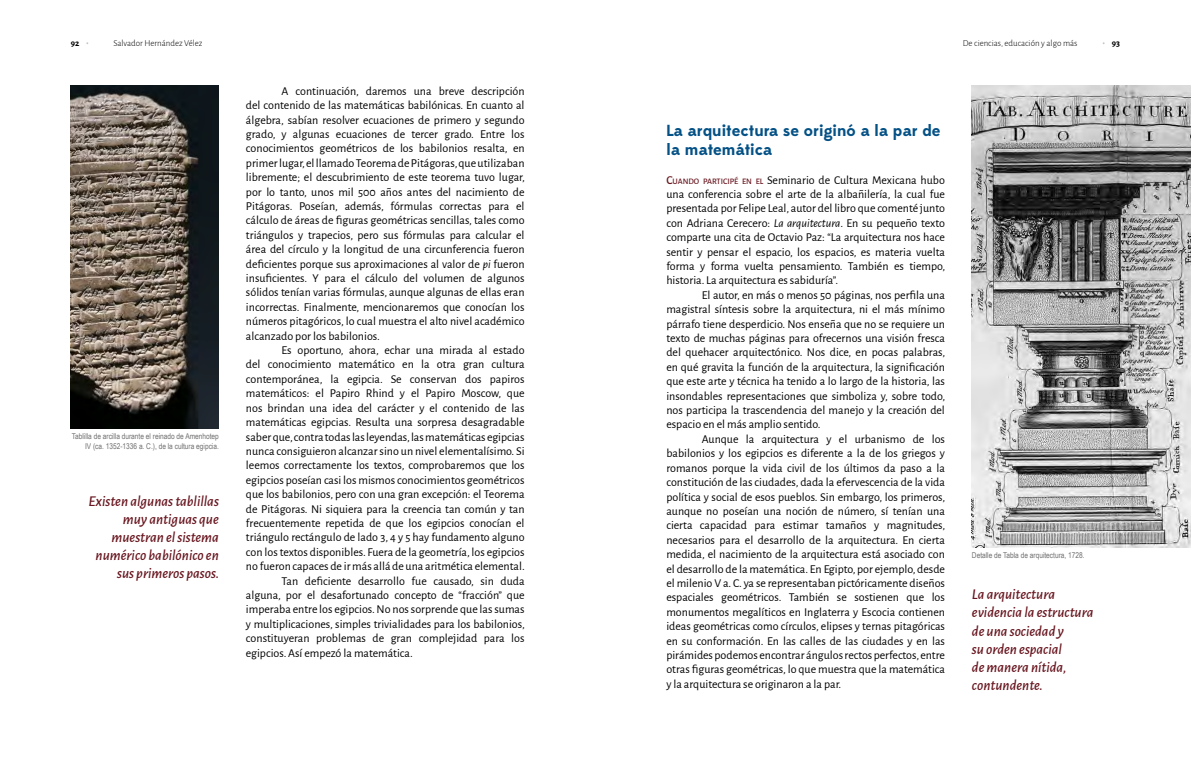
<style>
.page{position:relative;width:1191px;height:780px;background:#fff}
.page>*{position:absolute;margin:0;border:0;box-sizing:border-box;transform-origin:0 0}
.t1{font:700 16px/19.2px "Edmondsans";color:#045186}
.t2{font:italic 500 15px/18px "Alegreya Sans";color:#68161f;text-align:right}
.t3{font:12px/14.4px "Alegreya Sans";color:#000;text-align:justify}
.t4{font:300 9px "Alegreya Sans";color:#000}
.t5{font:700 9px "Alegreya Sans";color:#000}
.t6{font:8px/9.6px "Arial Narrow";color:#706f6f;text-align:right}
.s1{font-style:italic}
.s2{font-weight:500;color:#68161f}
.s3{font-weight:500;font-size:8.4px;color:#68161f}
</style>
<div class="page">
<img style="left:71px;top:85px;width:148px;height:343px">
<img style="left:972px;top:86px;width:219px;height:461px">
<p class="t5" style="left:71px;top:37px;width:10px">92</p>
<p class="t4" style="left:113px;top:37px;width:91px">Salvador Hernández Vélez</p>
<p class="t4" style="left:962px;top:37px;width:116px">De ciencias, educación y algo más</p>
<p class="t5" style="left:1111px;top:37px;width:10px">93</p>
<p class="t3" style="left:246px;top:83px;width:280px;text-indent:35px">A continuación, daremos una breve descripción del contenido de las matemáticas babilónicas. En cuanto al álgebra, sabían resolver ecuaciones de primero y segundo grado, y algunas ecuaciones de tercer grado. Entre los conocimientos geométricos de los babilonios resalta, en primer lugar, el llamado Teorema de Pitágoras, que utilizaban libremente; el descubrimiento de este teorema tuvo lugar, por lo tanto, unos mil 500 años antes del nacimiento de Pitágoras. Poseían, además, fórmulas correctas para el cálculo de áreas de figuras geométricas sencillas, tales como triángulos y trapecios, pero sus fórmulas para calcular el área del círculo y la longitud de una circunferencia fueron deficientes porque sus aproximaciones al valor de <span class="s1">pi</span> fueron insuficientes. Y para el cálculo del volumen de algunos sólidos tenían varias fórmulas, aunque algunas de ellas eran incorrectas. Finalmente, mencionaremos que conocían los números pitagóricos, lo cual muestra el alto nivel académico alcanzado por los babilonios.</p>
<p class="t3" style="left:281px;top:342px;width:245px">Es oportuno, ahora, echar una mirada al estado</p>
<p class="t3" style="left:246px;top:357px;width:280px">del conocimiento matemático en la otra gran cultura</p>
<p class="t3" style="left:246px;top:371px;width:280px">contemporánea, la egipcia. Se conservan dos papiros</p>
<p class="t3" style="left:246px;top:385px;width:280px">matemáticos: el Papiro Rhind y el Papiro Moscow, que</p>
<p class="t3" style="left:246px;top:400px;width:280px">nos brindan una idea del carácter y el contenido de las</p>
<p class="t3" style="left:246px;top:414px;width:280px">matemáticas egipcias. Resulta una sorpresa desagradable</p>
<p class="t3" style="left:246px;top:429px;width:280px">saber que, contra todas las leyendas, las matemáticas egipcias</p>
<p class="t3" style="left:246px;top:443px;width:280px">nunca consiguieron alcanzar sino un nivel elementalísimo. Si</p>
<p class="t3" style="left:246px;top:457px;width:280px">leemos correctamente los textos, comprobaremos que los</p>
<p class="t3" style="left:246px;top:472px;width:280px">egipcios poseían casi los mismos conocimientos geométricos</p>
<p class="t3" style="left:246px;top:486px;width:280px">que los babilonios, pero con una gran excepción: el Teorema</p>
<p class="t3" style="left:246px;top:501px;width:280px">de Pitágoras. Ni siquiera para la creencia tan común y tan</p>
<p class="t3" style="left:246px;top:515px;width:280px">frecuentemente repetida de que los egipcios conocían el</p>
<p class="t3" style="left:246px;top:529px;width:280px">triángulo rectángulo de lado 3, 4 y 5 hay fundamento alguno</p>
<p class="t3" style="left:246px;top:544px;width:280px">con los textos disponibles. Fuera de la geometría, los egipcios</p>
<p class="t3" style="left:246px;top:558px;width:280px">no fueron capaces de ir más allá de una aritmética elemental.</p>
<p class="t3" style="left:281px;top:573px;width:245px">Tan deficiente desarrollo fue causado, sin duda</p>
<p class="t3" style="left:246px;top:587px;width:280px">alguna, por el desafortunado concepto de “fracción” que</p>
<p class="t3" style="left:246px;top:601px;width:280px">imperaba entre los egipcios. No nos sorprende que las sumas</p>
<p class="t3" style="left:246px;top:616px;width:280px">y multiplicaciones, simples trivialidades para los babilonios,</p>
<p class="t3" style="left:246px;top:630px;width:280px">constituyeran problemas de gran complejidad para los</p>
<p class="t3" style="left:246px;top:645px;width:168px">egipcios. Así empezó la matemática.</p>
<h1 class="t1" style="left:666px;top:121px;width:276px">La arquitectura se originó a la par de la matemática</h1>
<p class="t3" style="left:666px;top:172px;width:280px"><span class="s2">C</span><span class="s3">UANDO PARTICIPÉ EN EL</span> Seminario de Cultura Mexicana hubo una conferencia sobre el arte de la albañilería, la cual fue presentada por Felipe Leal, autor del libro que comenté junto con Adriana Cerecero: <span class="s1">La arquitectura</span>. En su pequeño texto comparte una cita de Octavio Paz: “La arquitectura nos hace sentir y pensar el espacio, los espacios, es materia vuelta forma y forma vuelta pensamiento. También es tiempo, historia. La arquitectura es sabiduría”.</p>
<p class="t3" style="left:666px;top:287px;width:280px;text-indent:35px">El autor, en más o menos 50 páginas, nos perfila una magistral síntesis sobre la arquitectura, ni el más mínimo párrafo tiene desperdicio. Nos enseña que no se requiere un texto de muchas páginas para ofrecernos una visión fresca del quehacer arquitectónico. Nos dice, en pocas palabras, en qué gravita la función de la arquitectura, la significación que este arte y técnica ha tenido a lo largo de la historia, las insondables representaciones que simboliza y, sobre todo, nos participa la trascendencia del manejo y la creación del espacio en el más amplio sentido.</p>
<p class="t3" style="left:666px;top:431px;width:280px;text-indent:35px">Aunque la arquitectura y el urbanismo de los babilonios y los egipcios es diferente a la de los griegos y romanos porque la vida civil de los últimos da paso a la constitución de las ciudades, dada la efervescencia de la vida política y social de esos pueblos. Sin embargo, los primeros, aunque no poseían una noción de número, sí tenían una cierta capacidad para estimar tamaños y magnitudes, necesarios para el desarrollo de la arquitectura. En cierta medida, el nacimiento de la arquitectura está asociado con el desarrollo de la matemática. En Egipto, por ejemplo, desde el milenio V a. C. ya se representaban pictóricamente diseños espaciales geométricos. También se sostienen que los monumentos megalíticos en Inglaterra y Escocia contienen ideas geométricas como círculos, elipses y ternas pitagóricas en su conformación. En las calles de las ciudades y en las pirámides podemos encontrar ángulos rectos perfectos, entre otras figuras geométricas, lo que muestra que la matemática y la arquitectura se originaron a la par.</p>
<p class="t6" style="left:72px;top:431px;width:148px">Tablilla de arcilla durante el reinado de Amenhotep<br>IV (ca. 1352-1336 a. C.), de la cultura egipcia.</p>
<p class="t2" style="left:88px;top:491px;width:132px">Existen algunas tablillas muy antiguas que muestran el sistema numérico babilónico en sus primeros pasos.</p>
<p class="t6" style="left:972px;top:550px;width:114px">Detalle de Tabla de arquitectura, 1728.</p>
<p class="t2" style="left:972px;top:584px;width:123px;text-align:left">La arquitectura evidencia la estructura de una sociedad y<br>su orden espacial<br>de manera nítida, contundente.</p>
</div>
